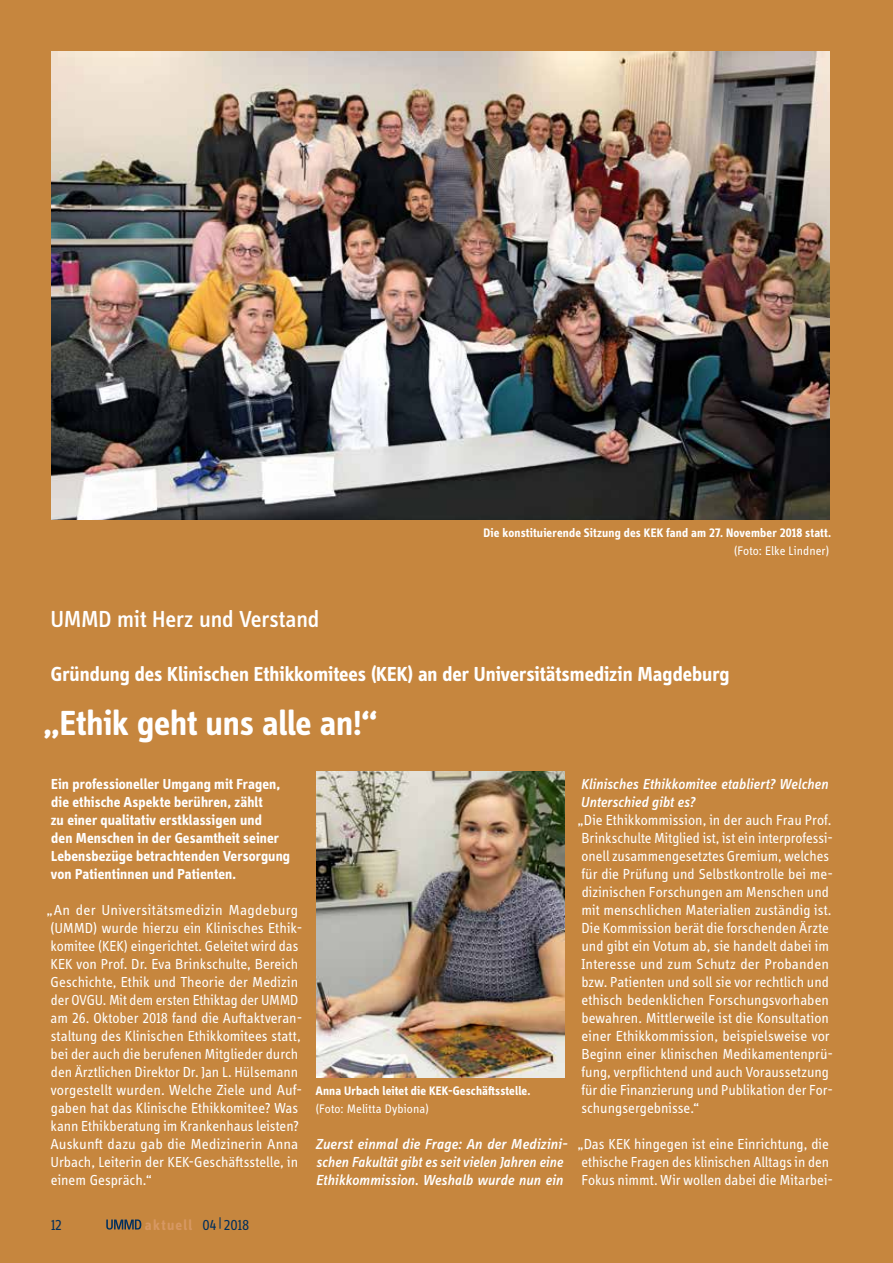
<style>
.page{position:relative;width:893px;height:1263px;background:#c6863e}
.page>*{position:absolute;margin:0;border:0;box-sizing:border-box;transform-origin:0 0}
.t1{font:700 36px "Info Display OT";letter-spacing:-.005em;color:#fff}
.t2{font:500 24px "Info Display OT";letter-spacing:-.005em;color:#fff}
.t3{font:700 21px "Info Display OT";color:#fff}
.t4{font:15px/18px "Info Display OT";color:#fff}
.t5{font:700 15px/18px "Info Display OT";letter-spacing:.005em;color:#fff}
.t6{font:italic 500 15px/18px "Info Display OT";color:#fff}
.t7{font:700 15px "Info Display OT";letter-spacing:.09em;color:#d79863}
.t8{font:15px "Info Display OT";color:#002f5d}
.t9{font:700 12.75px "Info Display OT";letter-spacing:.01em;color:#fff}
.t10{font:12.75px "Info Display OT";letter-spacing:.01em;color:#fff}
.s1{font-weight:400;color:#002f5d}
</style>
<div class="page">
<img style="left:51px;top:51px;width:778px;height:468px">
<img style="left:316px;top:771px;width:248px;height:306px">
<svg style="left:106px;top:1219px;width:35px;height:10px"></svg>
<h2 class="t2" style="left:51px;top:605px;width:270px">UMMD mit Herz und Verstand</h2>
<p class="t9" style="left:484px;top:525px;width:349px">Die konstituierende Sitzung des KEK fand am 27. November 2018 statt.</p>
<p class="t10" style="left:734px;top:543px;width:97px">(Foto: Elke Lindner)</p>
<h3 class="t3" style="left:51px;top:661px;width:680px">Gründung des Klinischen Ethikkomitees (KEK) an der Universitätsmedizin Magdeburg</h3>
<h1 class="t1" style="left:43px;top:701px;width:336px">„Ethik geht uns alle an!“</h1>
<p class="t5" style="left:51px;top:775px;width:241px">Ein professioneller Umgang mit Fragen, die ethische Aspekte berühren, zählt<br>zu einer qualitativ erstklassigen und<br>den Menschen in der Gesamtheit seiner Lebensbezüge betrachtenden Versorgung von Patientinnen und Patienten.</p>
<p class="t4" style="left:47px;top:901px;width:257px">„An der Universitätsmedizin Magdeburg (UMMD) wurde hierzu ein Klinisches Ethik&shy;komitee (KEK) eingerichtet. Geleitet wird das KEK von Prof. Dr. Eva Brinkschulte, Bereich Geschichte, Ethik und Theorie der Medizin der OVGU. Mit dem ersten Ethiktag der UMMD am 26. Oktober 2018 fand die Auftaktveran&shy;staltung des Klinischen Ethikkomitees statt, bei der auch die berufenen Mitglieder durch den Ärztlichen Direktor Dr. Jan L. Hülsemann vorgestellt wurden. Welche Ziele und Auf&shy;gaben hat das Klinische Ethikkomitee? Was kann Ethikberatung im Krankenhaus leisten?<br>Auskunft dazu gab die Medizinerin Anna Urbach, Leiterin der KEK-Geschäftsstelle, in einem Gespräch.“</p>
<p class="t8" style="left:51px;top:1216px;width:12px">12</p>
<p class="t7" style="left:145px;top:1215px;width:106px">aktuell <span class="s1">04|2018</span></p>
<p class="t9" style="left:316px;top:1083px;width:216px">Anna Urbach leitet die KEK-Geschäftsstelle.</p>
<p class="t10" style="left:315px;top:1101px;width:115px">(Foto: Melitta Dybiona)</p>
<p class="t6" style="left:315px;top:1135px;width:254px">Zuerst einmal die Frage: An der Medizini&shy;schen Fakultät gibt es seit vielen Jahren eine<br>Ethikkommission. Weshalb wurde nun ein</p>
<p class="t6" style="left:581px;top:775px;width:249px">Klinisches Ethikkomitee etabliert? Welchen<br>Unterschied gibt es?</p>
<p class="t4" style="left:577px;top:811px;width:257px">„Die Ethikkommission, in der auch Frau Prof.<br>Brinkschulte Mitglied ist, ist ein interprofessi&shy;onell zusammengesetztes Gremium, welches für die Prüfung und Selbstkontrolle bei me&shy;dizinischen Forschungen am Menschen und mit menschlichen Materialien zuständig ist.<br>Die Kommission berät die forschenden Ärzte und gibt ein Votum ab, sie handelt dabei im Interesse und zum Schutz der Probanden bzw. Patienten und soll sie vor rechtlich und ethisch bedenklichen Forschungsvorhaben bewahren. Mittlerweile ist die Konsultation einer Ethikkommission, beispielsweise vor Beginn einer klinischen Medikamentenprü&shy;fung, verpflichtend und auch Voraussetzung für die Finanzierung und Publikation der For&shy;schungsergebnisse.“</p>
<p class="t4" style="left:577px;top:1135px;width:257px">„Das KEK hingegen ist eine Einrichtung, die ethische Fragen des klinischen Alltags in den<br>Fokus nimmt. Wir wollen dabei die Mitarbei-</p>
</div>
